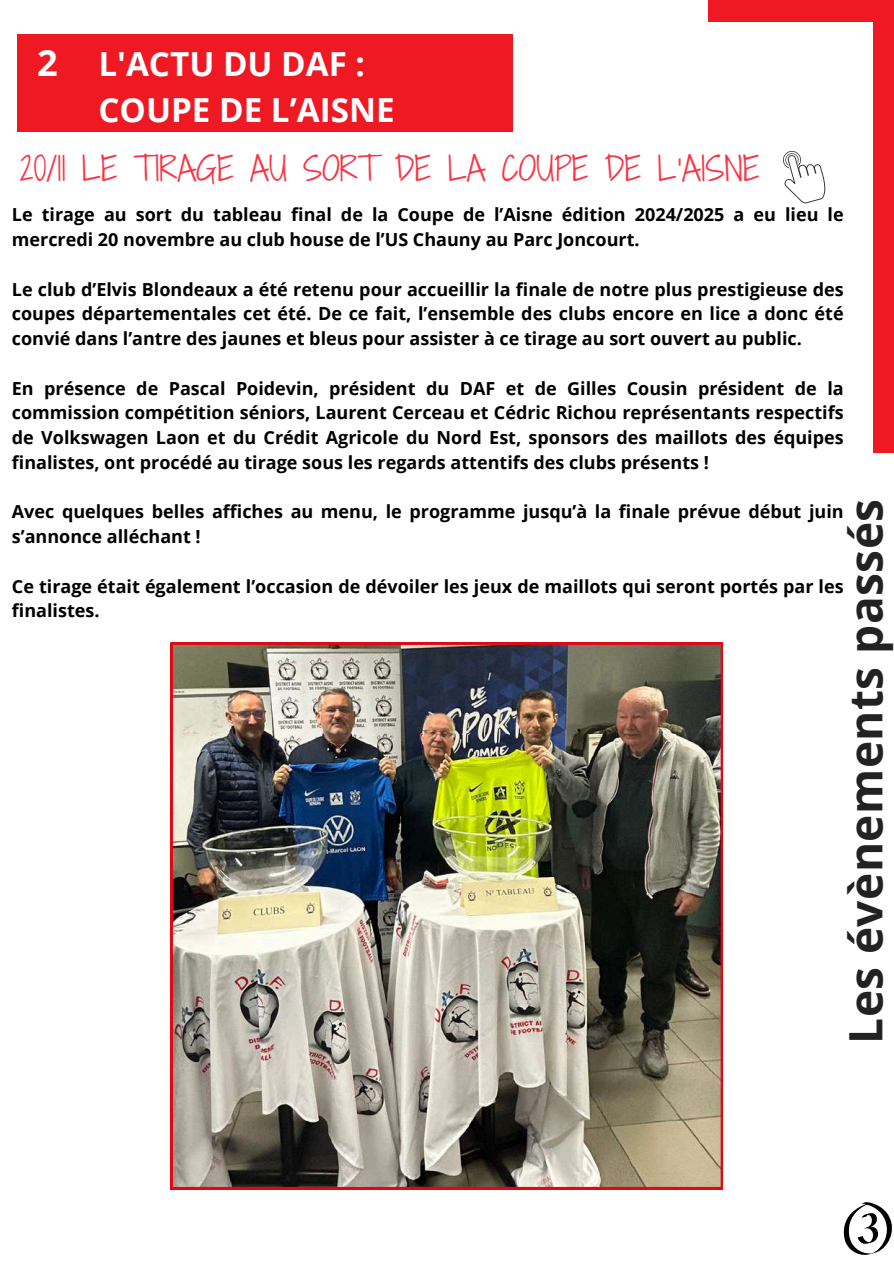
<style>
.page{position:relative;width:894px;height:1264px;background:#fff}
.page>*{position:absolute;margin:0;border:0;box-sizing:border-box;transform-origin:0 0}
.t1{font:700 46.05px "Open Sans";letter-spacing:.01em;color:#222}
.t2{font:700 36.15px "Open Sans";color:#fff}
.t3{font:700 33.15px/46.2px "Open Sans";color:#fff}
.t4{font:31.95px "Shadows Into Light Two";color:#fa3343}
.t5{font:700 18px/24.8px "Open Sans";color:#000}
</style>
<div class="page">
<div style="left:18px;top:34px;width:494px;height:98px;background:#ef1923"></div>
<div style="left:872px;top:0;width:21px;height:452px;background:#ef1923"></div>
<div style="left:708px;top:0;width:182px;height:21px;background:#ef1923"></div>
<svg style="left:783px;top:150px;width:43px;height:54px"></svg>
<svg style="left:843px;top:1202px;width:48px;height:52px"></svg>
<img style="left:171px;top:642px;width:551px;height:547px">
<h2 class="t2" style="left:37px;top:37px;width:22px">2</h2>
<h3 class="t3" style="left:98px;top:40px;width:297px">L'ACTU DU DAF :<br>COUPE DE L’AISNE</h3>
<h3 class="t4" style="left:20px;top:145px;width:741px">20/11 LE TIRAGE AU SORT DE LA COUPE DE L’AISNE</h3>
<p class="t5" style="left:12px;top:202px;width:833px">Le tirage au sort du tableau final de la Coupe de l’Aisne édition 2024/2025 a eu lieu le mercredi 20 novembre au club house de l’US Chauny au Parc Joncourt.</p>
<p class="t5" style="left:12px;top:276px;width:833px;text-align:justify">Le club d’Elvis Blondeaux a été retenu pour accueillir la finale de notre plus prestigieuse des coupes départementales cet été. De ce fait, l’ensemble des clubs encore en lice a donc été convié dans l’antre des jaunes et bleus pour assister à ce tirage au sort ouvert au public.</p>
<p class="t5" style="left:12px;top:375px;width:833px;text-align:justify">En présence de Pascal Poidevin, président du DAF et de Gilles Cousin président de la commission compétition séniors, Laurent Cerceau et Cédric Richou représentants respectifs de Volkswagen Laon et du Crédit Agricole du Nord Est, sponsors des maillots des équipes finalistes, ont procédé au tirage sous les regards attentifs des clubs présents !</p>
<p class="t5" style="left:12px;top:499px;width:833px">Avec quelques belles affiches au menu, le programme jusqu’à la finale prévue début juin s’annonce alléchant !</p>
<p class="t5" style="left:12px;top:573px;width:833px">Ce tirage était également l’occasion de dévoiler les jeux de maillots qui seront portés par les finalistes.</p>
<h1 class="t1" style="left:833px;top:1043px;width:546px;rotate:-90deg">Les évènements passés</h1>
</div>
